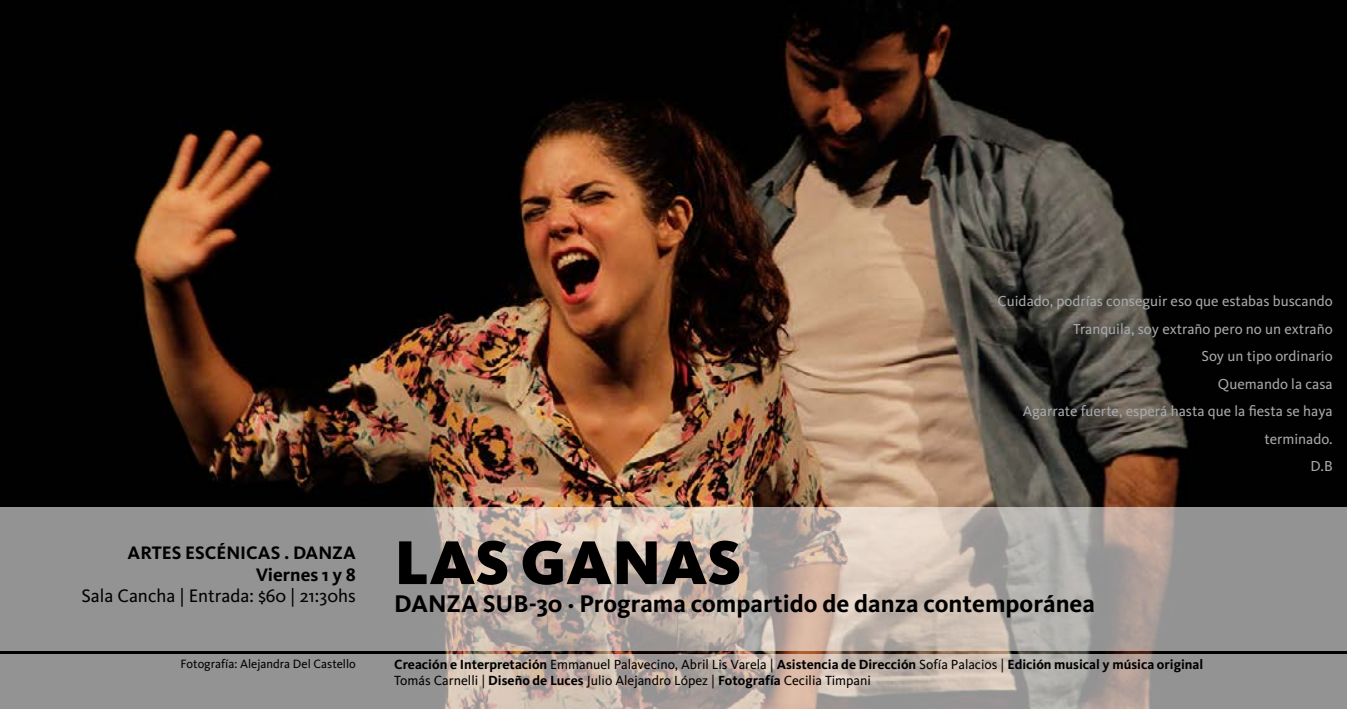
<style>
.page{position:relative;width:1347px;height:709px;background:#fff}
.page>*{position:absolute;margin:0;border:0;box-sizing:border-box;transform-origin:0 0}
.t1{font:900 64px "Kievit";color:#000}
.t2{font:700 25px "Kievit";color:#000}
.t3{font:700 18.75px/21.5px "Kievit";color:#000;text-align:right}
.t4{font:18.75px "Kievit";color:#000}
.t5{font:15px/27.5px "Kievit";color:#a7a9ac;text-align:right}
.t6{font:700 13.75px/16.2px "Kievit";color:#000}
.t7{font:12.5px "Kievit";color:#000}
.s1{font-weight:400}
</style>
<div class="page">
<img style="left:0;top:0;width:1346px;height:654px">
<svg style="left:0;top:507px;width:1346px;height:143px;background:#aba39f"></svg>
<svg style="left:0;top:654px;width:1346px;height:55px;background:#a7a19c"></svg>
<h3 class="t3" style="left:128px;top:542px;width:230px">ARTES ESCÉNICAS . DANZA<br>Viernes 1 y 8</h3>
<h3 class="t4" style="left:81px;top:585px;width:276px">Sala Cancha | Entrada: $60 | 21:30hs</h3>
<p class="t5" style="left:997px;top:288px;width:337px">Cuidado, podrías conseguir eso que estabas buscando<br>Tranquila, soy extraño pero no un extraño<br>Soy un tipo ordinario<br>Quemando la casa<br>Agarrate fuerte, esperá hasta que la fiesta se haya terminado.<br>D.B</p>
<h1 class="t1" style="left:394px;top:523px;width:349px">LAS GANAS</h1>
<h2 class="t2" style="left:394px;top:588px;width:702px">DANZA SUB-30 . Programa compartido de danza contemporánea</h2>
<p class="t7" style="left:181px;top:657px;width:177px">Fotografía: Alejandra Del Castello</p>
<p class="t6" style="left:394px;top:656px;width:810px">Creación e Interpretación <span class="s1">Emmanuel Palavecino, Abril Lis Varela |</span> Asistencia de Dirección <span class="s1">Sofía Palacios |</span> Edición musical y música original<br><span class="s1">Tomás Carnelli |</span> Diseño de Luces <span class="s1">Julio Alejandro López |</span> Fotografía <span class="s1">Cecilia Timpani</span></p>
</div>
